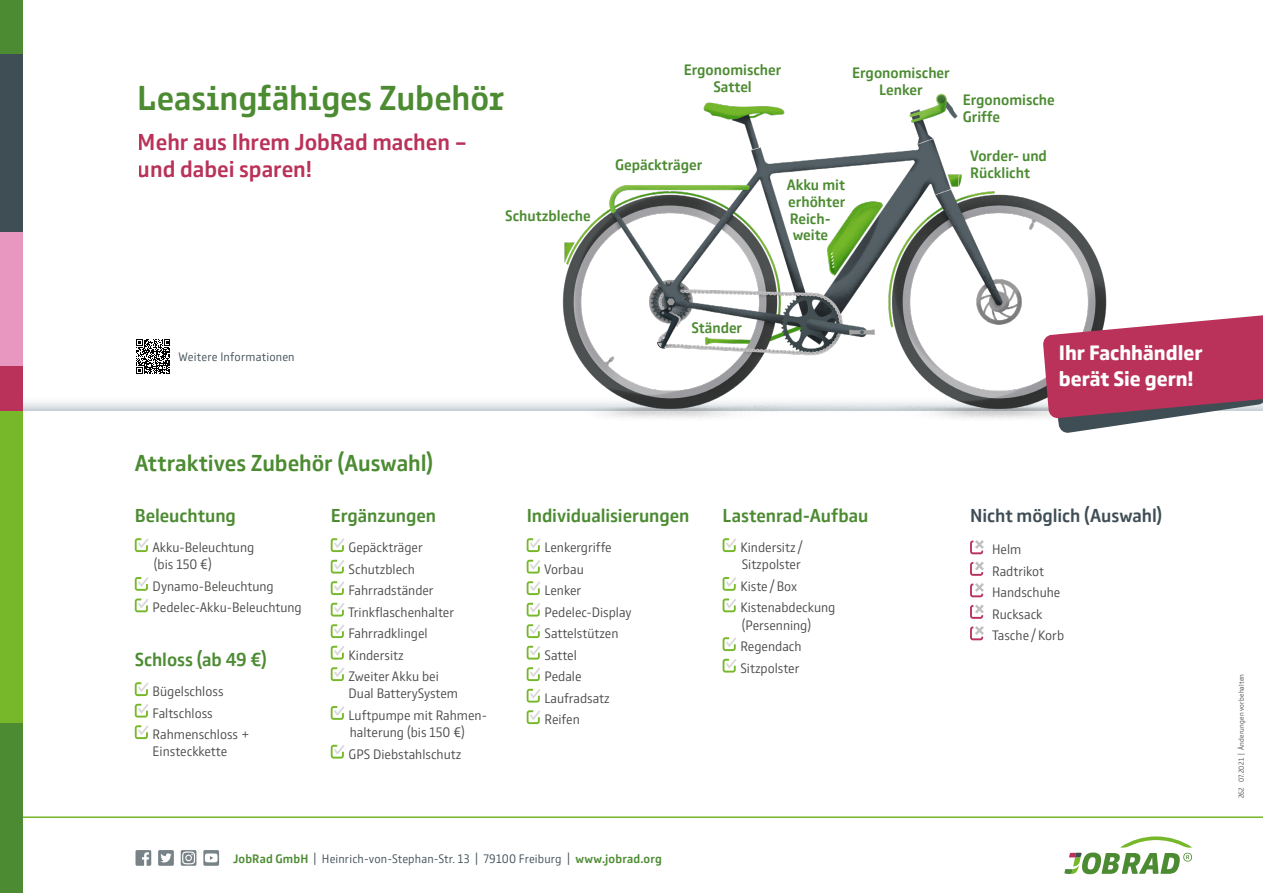
<style>
.page{position:relative;width:1263px;height:893px;background:#fff}
.page>*{position:absolute;margin:0;border:0;box-sizing:border-box;transform-origin:0 0}
.t1{font:500 36px "Comspot Tec";letter-spacing:-.005em;color:#4c8b32}
.t2{font:500 24px/27px "Comspot";letter-spacing:-.005em;color:#ba3159}
.t3{font:500 24px "Comspot";letter-spacing:-.005em;color:#4c8b32}
.t4{font:700 21.6px/26px "Comspot";color:#fff}
.t5{font:500 19.5px "Comspot";color:#4c8b32}
.t6{font:500 19.5px "Comspot";letter-spacing:-.005em;color:#3f4e55}
.t7{font:500 15.75px/16.5px "Comspot";color:#4c8b32}
.t8{font:300 14.25px/21.5px "Comspot";color:#4a4a49}
.t9{font:300 12.75px "Comspot";letter-spacing:.01em;color:#3f4e55}
.t10{font:300 7.5px "Comspot";letter-spacing:.025em;color:#4a4a49}
.s1{font-weight:500;color:#4c8b32}
</style>
<div class="page">
<img style="left:497px;top:94px;width:610px;height:325px">
<svg style="left:970px;top:540px;width:14px;height:100px"></svg>
<svg style="left:135px;top:538px;width:13px;height:14px"></svg>
<svg style="left:135px;top:577px;width:13px;height:14px"></svg>
<svg style="left:135px;top:598px;width:13px;height:14px"></svg>
<svg style="left:135px;top:682px;width:13px;height:14px"></svg>
<svg style="left:135px;top:704px;width:13px;height:14px"></svg>
<svg style="left:135px;top:725px;width:13px;height:14px"></svg>
<svg style="left:331px;top:538px;width:13px;height:14px"></svg>
<svg style="left:331px;top:560px;width:13px;height:14px"></svg>
<svg style="left:331px;top:581px;width:13px;height:14px"></svg>
<svg style="left:331px;top:603px;width:13px;height:14px"></svg>
<svg style="left:331px;top:624px;width:13px;height:14px"></svg>
<svg style="left:331px;top:646px;width:13px;height:14px"></svg>
<svg style="left:331px;top:667px;width:13px;height:14px"></svg>
<svg style="left:331px;top:706px;width:13px;height:14px"></svg>
<svg style="left:331px;top:745px;width:13px;height:14px"></svg>
<svg style="left:527px;top:538px;width:13px;height:14px"></svg>
<svg style="left:527px;top:560px;width:13px;height:14px"></svg>
<svg style="left:527px;top:581px;width:13px;height:14px"></svg>
<svg style="left:527px;top:603px;width:13px;height:14px"></svg>
<svg style="left:527px;top:624px;width:13px;height:14px"></svg>
<svg style="left:527px;top:646px;width:13px;height:14px"></svg>
<svg style="left:527px;top:667px;width:13px;height:14px"></svg>
<svg style="left:527px;top:689px;width:13px;height:14px"></svg>
<svg style="left:527px;top:710px;width:13px;height:14px"></svg>
<svg style="left:723px;top:538px;width:13px;height:14px"></svg>
<svg style="left:723px;top:577px;width:13px;height:14px"></svg>
<svg style="left:723px;top:598px;width:13px;height:14px"></svg>
<svg style="left:723px;top:637px;width:13px;height:14px"></svg>
<svg style="left:723px;top:659px;width:13px;height:14px"></svg>
<hr style="left:4px;top:816px;width:1259px;height:2px;background:#76b82a">
<svg style="left:135px;top:850px;width:16px;height:16px"></svg>
<svg style="left:158px;top:850px;width:16px;height:16px"></svg>
<svg style="left:181px;top:850px;width:15px;height:16px"></svg>
<svg style="left:203px;top:850px;width:16px;height:16px"></svg>
<svg style="left:1064px;top:836px;width:128px;height:38px"></svg>
<svg style="left:136px;top:339px;width:34px;height:35px"></svg>
<svg style="left:1043px;top:314px;width:220px;height:119px"></svg>
<div style="left:0;top:411px;width:22px;height:312px;background:#76b82a"></div>
<div style="left:0;top:366px;width:22px;height:45px;background:#ba3159"></div>
<div style="left:0;top:232px;width:22px;height:134px;background:#e897c1"></div>
<div style="left:0;top:53px;width:22px;height:179px;background:#3f4e55"></div>
<div style="left:0;top:0;width:22px;height:53px;background:#4c8b32"></div>
<div style="left:0;top:723px;width:22px;height:170px;background:#4c8b32"></div>
<h1 class="t1" style="left:138px;top:73px;width:368px">Leasingfähiges Zubehör</h1>
<h2 class="t2" style="left:138px;top:127px;width:331px">Mehr aus Ihrem JobRad machen – und dabei sparen!</h2>
<p class="t7" style="left:505px;top:206px;width:87px">Schutzbleche</p>
<p class="t7" style="left:684px;top:61px;width:99px;text-align:center">Ergonomischer<br>Sattel</p>
<p class="t7" style="left:852px;top:64px;width:99px;text-align:center">Ergonomischer<br>Lenker</p>
<p class="t7" style="left:615px;top:156px;width:89px">Gepäckträger</p>
<p class="t7" style="left:787px;top:176px;width:60px">Akku mit erhöhter<br>Reich&shy;weite</p>
<p class="t7" style="left:963px;top:91px;width:94px">Ergonomische<br>Griffe</p>
<p class="t7" style="left:970px;top:147px;width:78px">Vorder- und<br>Rücklicht</p>
<p class="t9" style="left:179px;top:348px;width:118px">Weitere Informationen</p>
<h2 class="t3" style="left:135px;top:446px;width:300px">Attraktives Zubehör (Auswahl)</h2>
<h3 class="t5" style="left:135px;top:502px;width:103px">Beleuchtung</h3>
<p class="t8" style="left:152px;top:538px;width:103px;line-height:17.2px">Akku-Beleuchtung (bis 150 €)</p>
<p class="t8" style="left:153px;top:575px;width:151px">Dynamo-Beleuchtung<br>Pedelec-Akku-Beleuchtung</p>
<h3 class="t5" style="left:135px;top:646px;width:134px">Schloss (ab 49 €)</h3>
<p class="t8" style="left:153px;top:680px;width:99px">Bügelschloss<br>Faltschloss<br>Rahmenschloss +</p>
<p class="t8" style="left:153px;top:740px;width:76px">Einsteckkette</p>
<h3 class="t5" style="left:331px;top:502px;width:107px">Ergänzungen</h3>
<p class="t8" style="left:348px;top:536px;width:107px">Gepäckträger<br>Schutzblech<br>Fahrradständer<br>Trinkflaschenhalter<br>Fahrradklingel<br>Kindersitz<br>Zweiter Akku bei</p>
<p class="t8" style="left:349px;top:682px;width:138px">Dual BatterySystem<br>Luftpumpe mit Rahmen-</p>
<p class="t8" style="left:349px;top:721px;width:118px">halterung (bis 150 €)<br>GPS Diebstahlschutz</p>
<p class="t7" style="left:691px;top:319px;width:52px">Ständer</p>
<h3 class="t5" style="left:527px;top:502px;width:164px">Individualisierungen</h3>
<p class="t8" style="left:544px;top:536px;width:89px">Lenkergriffe<br>Vorbau<br>Lenker<br>Pedelec-Display<br>Sattelstützen<br>Sattel<br>Pedale<br>Laufradsatz<br>Reifen</p>
<h3 class="t5" style="left:723px;top:502px;width:147px">Lastenrad-Aufbau</h3>
<p class="t8" style="left:740px;top:538px;width:64px;line-height:17.2px">Kindersitz /<br>Sitzpolster</p>
<p class="t8" style="left:740px;top:575px;width:96px">Kiste / Box<br>Kistenabdeckung</p>
<p class="t8" style="left:740px;top:613px;width:72px">(Persenning)<br>Regendach<br>Sitzpolster</p>
<h3 class="t4" style="left:1059px;top:339px;width:145px">Ihr Fachhändler berät Sie gern!</h3>
<h3 class="t6" style="left:970px;top:502px;width:194px">Nicht möglich (Auswahl)</h3>
<p class="t8" style="left:992px;top:538px;width:74px">Helm<br>Radtrikot<br>Handschuhe<br>Rucksack<br>Tasche / Korb</p>
<p class="t9" style="left:233px;top:850px;width:430px"><span class="s1">JobRad GmbH</span> | Heinrich-von-Stephan-Str. 13 | 79100 Freiburg | <span class="s1">www.jobrad.org</span></p>
<p class="t10" style="left:1236px;top:798px;width:126px;rotate:-90deg">262 07.2021 | Änderungen vorbehalten</p>
</div>
